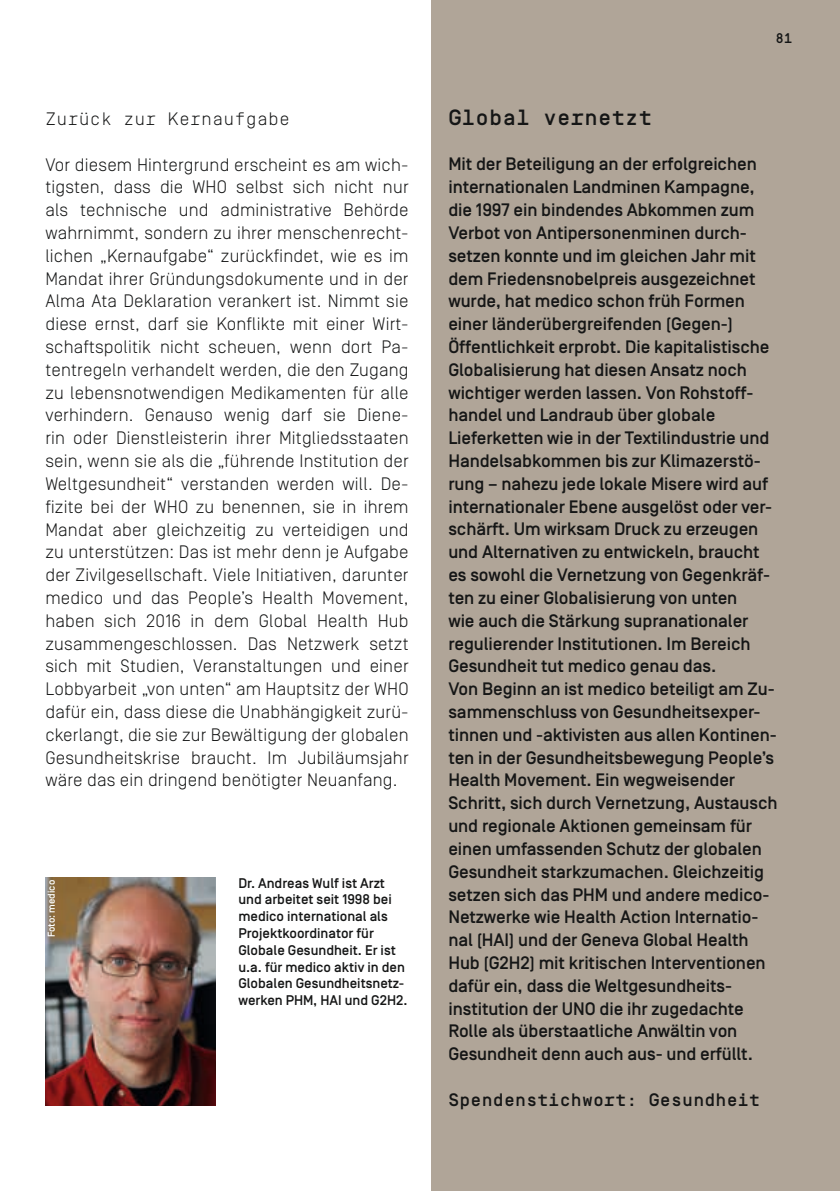
<style>
.page{position:relative;width:840px;height:1191px;background:#fff}
.page>*{position:absolute;margin:0;border:0;box-sizing:border-box;transform-origin:0 0}
.t1{font:500 22px "Simplon BP Mono";letter-spacing:.01em;color:#151616}
.t2{font:500 18px/22.8px "Simplon BP";letter-spacing:-.005em;color:#151616}
.t3{font:300 18px/22.8px "Simplon BP";letter-spacing:.01em;color:#151616;text-align:justify}
.t4{font:500 18px "Simplon BP Mono";letter-spacing:.01em;color:#151616}
.t5{font:300 18px "Simplon BP Mono";letter-spacing:.01em;color:#151616}
.t6{font:500 14px/16.8px "Simplon BP";color:#151616}
.t7{font:500 14px "Simplon BP Mono";color:#151616}
.t8{font:500 10px "Simplon BP";color:#fff}
</style>
<div class="page">
<div style="left:431px;top:0;width:408px;height:1191px;background:#b0a598"></div>
<img style="left:45px;top:877px;width:170px;height:228px">
<p class="t5" style="left:45px;top:107px;width:246px">Zurück zur Kernaufgabe</p>
<p class="t3" style="left:45px;top:153px;width:364px">Vor diesem Hintergrund erscheint es am wich&shy;tigsten, dass die WHO selbst sich nicht nur als technische und administrative Behörde wahrnimmt, sondern zu ihrer menschenrecht&shy;lichen „Kernaufgabe“ zurückfindet, wie es im Mandat ihrer Gründungsdokumente und in der Alma Ata Deklaration verankert ist. Nimmt sie diese ernst, darf sie Konflikte mit einer Wirt&shy;schaftspolitik nicht scheuen, wenn dort Pa&shy;tentregeln verhandelt werden, die den Zugang zu lebensnotwendigen Medikamenten für alle verhindern. Genauso wenig darf sie Diene&shy;rin oder Dienstleisterin ihrer Mitgliedsstaaten sein, wenn sie als die „führende Institution der Weltgesundheit“ verstanden werden will. De&shy;fizite bei der WHO zu benennen, sie in ihrem Mandat aber gleichzeitig zu verteidigen und zu unterstützen: Das ist mehr denn je Aufgabe der Zivilgesellschaft. Viele Initiativen, darunter medico und das People’s Health Movement, haben sich 2016 in dem Global Health Hub zusammengeschlossen. Das Netzwerk setzt sich mit Studien, Veranstaltungen und einer Lobbyarbeit „von unten“ am Hauptsitz der WHO dafür ein, dass diese die Unabhängigkeit zurü&shy;ckerlangt, die sie zur Bewältigung der globalen Gesundheitskrise braucht. Im Jubiläumsjahr wäre das ein dringend benötigter Neuanfang.</p>
<p class="t8" style="left:45px;top:937px;width:59px;rotate:-90deg">Foto: medico</p>
<p class="t6" style="left:238px;top:874px;width:170px">Dr. Andreas Wulf ist Arzt und arbeitet seit 1998 bei medico international als<br>Projektkoordinator für<br>Globale Gesundheit. Er ist u.a. für medico aktiv in den<br>Globalen Gesundheitsnetz&shy;werken PHM, HAI und G2H2.</p>
<p class="t7" style="left:775px;top:29px;width:19px">81</p>
<p class="t1" style="left:448px;top:103px;width:205px">Global vernetzt</p>
<p class="t2" style="left:448px;top:153px;width:330px">Mit der Beteiligung an der erfolgreichen internationalen Landminen Kampagne, die 1997 ein bindendes Abkommen zum Verbot von Antipersonenminen durch&shy;setzen konnte und im gleichen Jahr mit dem Friedensnobelpreis ausgezeichnet wurde, hat medico schon früh Formen einer länderübergreifenden (Gegen-)<br>Öffentlichkeit erprobt. Die kapitalistische Globalisierung hat diesen Ansatz noch wichtiger werden lassen. Von Rohstoff&shy;handel und Landraub über globale Lieferketten wie in der Textilindustrie und Handelsabkommen bis zur Klimazerstö&shy;rung – nahezu jede lokale Misere wird auf internationaler Ebene ausgelöst oder ver&shy;schärft. Um wirksam Druck zu erzeugen und Alternativen zu entwickeln, braucht es sowohl die Vernetzung von Gegenkräf&shy;ten zu einer Globalisierung von unten<br>wie auch die Stärkung supranationaler regulierender Institutionen. Im Bereich Gesundheit tut medico genau das.<br>Von Beginn an ist medico beteiligt am Zu&shy;sammenschluss von Gesundheitsexper&shy;tinnen und -aktivisten aus allen Kontinen&shy;ten in der Gesundheitsbewegung People’s Health Movement. Ein wegweisender Schritt, sich durch Vernetzung, Austausch und regionale Aktionen gemeinsam für einen umfassenden Schutz der globalen Gesundheit starkzumachen. Gleichzeitig setzen sich das PHM und andere medico-Netzwerke wie Health Action Internatio&shy;nal (HAI) und der Geneva Global Health Hub (G2H2) mit kritischen Interventionen dafür ein, dass die Weltgesundheits&shy;institution der UNO die ihr zugedachte Rolle als überstaatliche Anwältin von Gesundheit denn auch aus- und erfüllt.</p>
<p class="t4" style="left:448px;top:1087px;width:313px">Spendenstichwort: Gesundheit</p>
</div>
